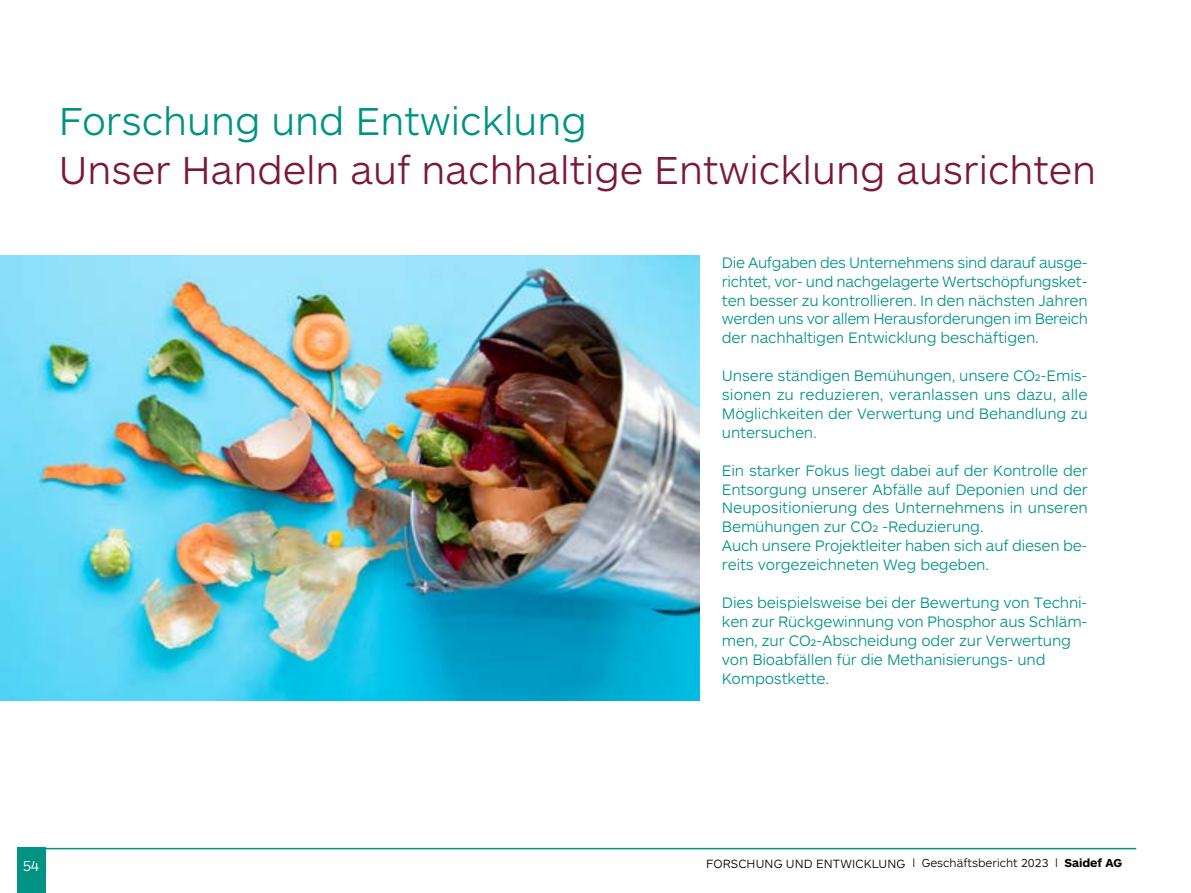
<style>
.page{position:relative;width:1191px;height:893px;background:#fff}
.page>*{position:absolute;margin:0;border:0;box-sizing:border-box;transform-origin:0 0}
.t1{font:300 40.5px "ARS Maquette Pro";color:#7a183b}
.t2{font:300 40.5px "ARS Maquette Pro";color:#009383}
.t3{font:300 15.75px/18.9px "ARS Maquette Pro";letter-spacing:-.01em;color:#009383;text-align:justify}
.t4{font:300 15px "ARS Maquette Pro";color:#fff}
.t5{font:300 12.3px "ARS Maquette Pro";letter-spacing:.01em;color:#000}
.t6{font:300 12px "ARS Maquette Pro";color:#000}
.s1{font-weight:700}
</style>
<div class="page">
<hr style="left:41px;top:848px;width:1095px;height:1px;background:#009383">
<div style="left:17px;top:848px;width:28px;height:45px;background:#009383"></div>
<img style="left:0;top:255px;width:699px;height:446px">
<h1 class="t2" style="left:59px;top:95px;width:529px">Forschung und Entwicklung</h1>
<h1 class="t1" style="left:59px;top:144px;width:1038px">Unser Handeln auf nachhaltige Entwicklung ausrichten</h1>
<p class="t3" style="left:722px;top:252px;width:367px">Die Aufgaben des Unternehmens sind darauf ausge&shy;richtet, vor- und nachgelagerte Wertschöpfungsket&shy;ten besser zu kontrollieren. In den nächsten Jahren werden uns vor allem Herausforderungen im Bereich der nachhaltigen Entwicklung beschäftigen.</p>
<p class="t3" style="left:722px;top:365px;width:367px">Unsere ständigen Bemühungen, unsere CO2-Emis&shy;sionen zu reduzieren, veranlassen uns dazu, alle Möglichkeiten der Verwertung und Behandlung zu untersuchen.</p>
<p class="t3" style="left:722px;top:460px;width:367px;text-align:left">Ein starker Fokus liegt dabei auf der Kontrolle der Entsorgung unserer Abfälle auf Deponien und der Neupositionierung des Unternehmens in unseren Bemühungen zur CO2 -Reduzierung.<br>Auch unsere Projektleiter haben sich auf diesen be&shy;reits vorgezeichneten Weg begeben.</p>
<p class="t3" style="left:722px;top:592px;width:367px;text-align:left">Dies beispielsweise bei der Bewertung von Techni&shy;ken zur Rückgewinnung von Phosphor aus Schläm&shy;men, zur CO2-Abscheidung oder zur Verwertung von Bioabfällen für die Methanisierungs- und Kompostkette.</p>
<p class="t4" style="left:23px;top:857px;width:18px">54</p>
<p class="t6" style="left:912px;top:856px;width:211px">l Geschäftsbericht 2023 l <span class="s1">Saidef AG</span></p>
<p class="t5" style="left:706px;top:856px;width:201px">FORSCHUNG UND ENTWICKLUNG</p>
</div>
